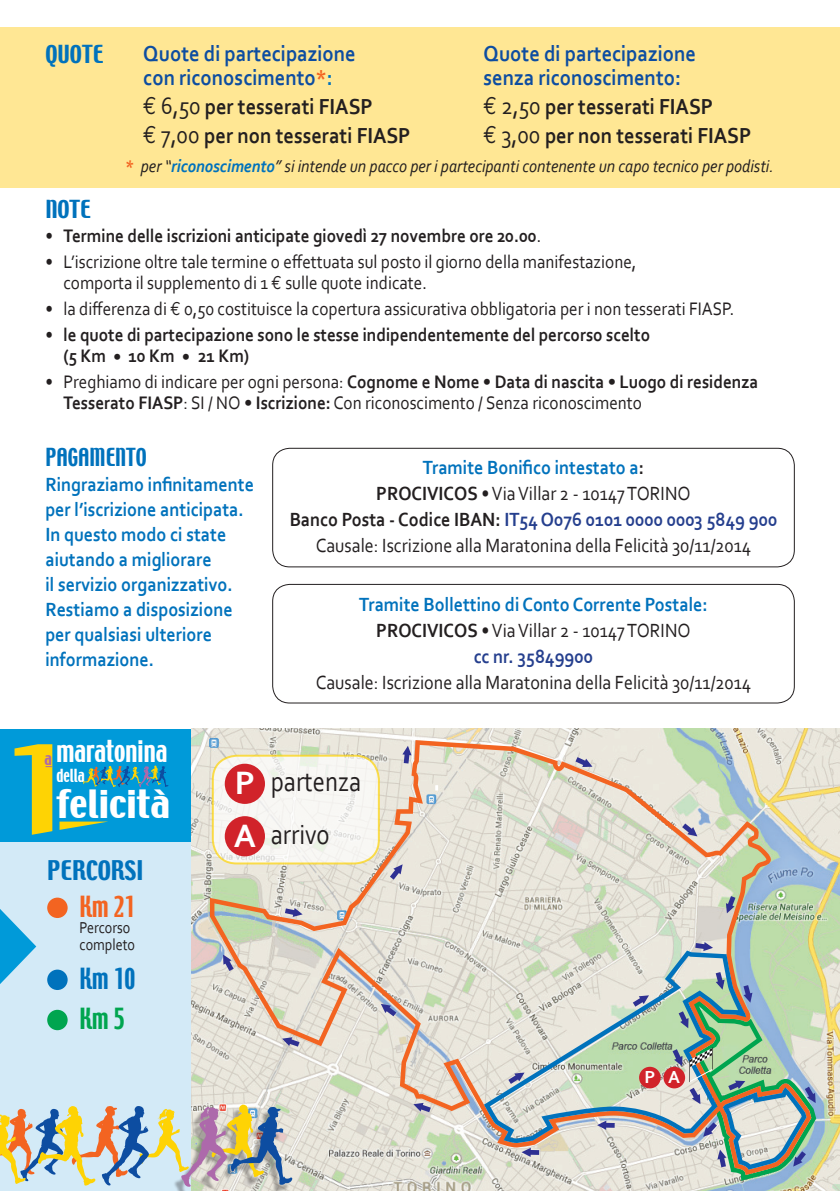
<style>
.page{position:relative;width:840px;height:1191px;background:#fff}
.page>*{position:absolute;margin:0;border:0;box-sizing:border-box;transform-origin:0 0}
.t1{font:34.6px "Techno";color:#fff;scale:1.18 1}
.t2{font:29px/52.4px "Corbel";color:#231f20;scale:.85 1}
.t3{font:26.8px "Techno";color:#fff;scale:.9 1}
.t4{font:25.8px "Techno";color:#f36421;scale:.85 1}
.t5{font:25.8px "Techno";color:#0072bc;scale:.85 1}
.t6{font:25.8px "Techno";color:#00a54f;scale:.85 1}
.t7{font:24px "Techno";color:#0072bc}
.t8{font:700 22.8px/29px "Corbel";color:#231f20;scale:.9 1}
.t9{font:700 22.8px/24.8px "Corbel";color:#0d4da1;scale:.9 1}
.t10{font:22px "Techno";color:#0072bc;scale:.9 1}
.t11{font:22px "Techno";color:#0072bc}
.t12{font:700 20px/25px "Corbel";color:#0072bc;scale:.9 1}
.t13{font:20px/26px "Corbel";color:#231f20;text-align:center;scale:.9 1}
.t14{font:19px/21px "Corbel";color:#231f20;scale:.9 1}
.t15{font:700 19px/21px "Corbel";color:#231f20;scale:.9 1}
.t16{font:700 18.2px "Corbel";color:#fff}
.t17{font:italic 18px "Corbel";color:#231f20;scale:.9 1}
.t18{font:16.6px/16.6px "Corbel";color:#231f20;scale:.85 1}
.t19{font:16px "Techno";color:#fff;scale:.9 1}
.t20{font:15.4px "Techno";color:#ad69ab}
.s1{color:#f36421}
.s2{color:#0072bc}
.s3{font-family:"Euro Mono";font-weight:400;font-size:24.8px}
.s4{font-weight:400;font-size:24.8px}
.s5{font-weight:700;color:#f36421}
.s6{font-weight:700;color:#0072bc}
.s7{font-weight:400}
.s8{font-family:"Euro Mono"}
.s9{font-weight:700}
.s10{font-weight:700;color:#253f8e}
.s11{color:#231f20}
.s12{font-weight:400;color:#231f20}
.s13{color:#253f8e}
.s14{font-weight:700;font-size:34px;color:#fff}
</style>
<div class="page">
<div style="left:0;top:729px;width:839px;height:462px;background:#d3eaf7"></div>
<div style="left:0;top:729px;width:190px;height:113px;background:#009ad9"></div>
<img style="left:191px;top:729px;width:648px;height:462px">
<div style="left:0;top:27px;width:839px;height:160px;background:#ffe794"></div>
<svg style="left:210px;top:740px;width:600px;height:435px;background:#ded9cb"></svg>
<div style="left:272px;top:448px;width:522px;height:119px;border:1px solid #231f20;border-radius:17px"></div>
<div style="left:272px;top:584px;width:522px;height:119px;border:1px solid #231f20;border-radius:17px"></div>
<svg style="left:0;top:909px;width:36px;height:75px"></svg>
<div style="left:0;top:927px;width:14px;height:39px;background:#009ad9"></div>
<div style="left:47px;top:897px;width:21px;height:21px;background:#f36421;border-radius:50%"></div>
<div style="left:47px;top:969px;width:21px;height:21px;background:#0072bc;border-radius:50%"></div>
<div style="left:47px;top:1009px;width:21px;height:21px;background:#00a54f;border-radius:50%"></div>
<svg style="left:15px;top:744px;width:37px;height:90px"></svg>
<svg style="left:83px;top:765px;width:85px;height:22px"></svg>
<svg style="left:59px;top:821px;width:49px;height:9px"></svg>
<div style="left:173px;top:1108px;width:116px;height:83px;background:#231f20;opacity:.35"></div>
<svg style="left:0;top:1104px;width:292px;height:82px"></svg>
<div style="left:225px;top:763px;width:40px;height:41px;background:#d1232a;border-radius:50%"></div>
<div style="left:225px;top:816px;width:40px;height:40px;background:#d1232a;border-radius:50%"></div>
<svg style="left:435px;top:785px;width:3px;height:5px"></svg>
<svg style="left:521px;top:1147px;width:9px;height:10px"></svg>
<div style="left:526px;top:1149px;width:13px;height:5px;background:#2e3092"></div>
<svg style="left:413px;top:1102px;width:17px;height:10px"></svg>
<svg style="left:380px;top:1003px;width:16px;height:13px"></svg>
<svg style="left:282px;top:1037px;width:17px;height:9px"></svg>
<svg style="left:223px;top:954px;width:10px;height:17px"></svg>
<svg style="left:285px;top:908px;width:17px;height:9px"></svg>
<svg style="left:389px;top:864px;width:13px;height:15px"></svg>
<svg style="left:402px;top:746px;width:9px;height:17px"></svg>
<svg style="left:575px;top:757px;width:17px;height:10px"></svg>
<svg style="left:681px;top:823px;width:16px;height:13px"></svg>
<svg style="left:725px;top:896px;width:10px;height:17px"></svg>
<svg style="left:694px;top:942px;width:18px;height:8px"></svg>
<svg style="left:483px;top:950px;width:262px;height:193px;background:#cacfc5"></svg>
<svg style="left:672px;top:972px;width:143px;height:208px;background:#a5baa8"></svg>
<p class="t11" style="left:45px;top:39px;width:59px">QUOTE</p>
<p class="t9" style="left:143px;top:40px;width:237px">Quote di partecipazione con riconoscimento<span class="s1">*</span><span class="s2">:</span></p>
<p class="t8" style="left:143px;top:92px;width:298px"><span class="s3">€</span> <span class="s4">6,50</span> per tesserati FIASP<br><span class="s3">€</span> <span class="s4">7,00</span> per non tesserati FIASP</p>
<p class="t9" style="left:483px;top:40px;width:237px">Quote di partecipazione senza riconoscimento:</p>
<p class="t8" style="left:483px;top:92px;width:299px"><span class="s3">€</span> <span class="s4">2,50</span> per tesserati FIASP<br><span class="s3">€</span> <span class="s4">3,00</span> per non tesserati FIASP</p>
<p class="t17" style="left:125px;top:155px;width:722px"><span class="s5">*</span> per “<span class="s6">riconoscimento</span>” si intende un pacco per i partecipanti contenente un capo tecnico per podisti.</p>
<p class="t11" style="left:45px;top:194px;width:47px">NOTE</p>
<p class="t15" style="left:45px;top:225px;width:552px"><span class="s7">•</span> Termine delle iscrizioni anticipate giovedì 27 novembre ore 20.00<span class="s7">.</span></p>
<p class="t14" style="left:63px;top:251px;width:637px;text-indent:-18px">• L’iscrizione oltre tale termine o effettuata sul posto il giorno della manifestazione, comporta il supplemento di 1 <span class="s8">€</span> sulle quote indicate.</p>
<p class="t14" style="left:45px;top:298px;width:766px">• la differenza di <span class="s8">€</span> 0,50 costituisce la copertura assicurativa obbligatoria per i non tesserati FIASP.</p>
<p class="t15" style="left:63px;top:324px;width:653px;text-indent:-18px"><span class="s7">•</span> le quote di partecipazione sono le stesse indipendentemente del percorso scelto (5 Km • 10 Km • 21 Km)</p>
<p class="t14" style="left:63px;top:371px;width:773px;text-indent:-18px">• Preghiamo di indicare per ogni persona: <span class="s9">Cognome e Nome</span> • <span class="s9">Data di nascita</span> • <span class="s9">Luogo di residenza<br>Tesserato FIASP</span>: SI / NO • <span class="s9">Iscrizione:</span> Con riconoscimento / Senza riconoscimento</p>
<p class="t10" style="left:45px;top:442px;width:114px">PAGAMENTO</p>
<p class="t13" style="left:289px;top:454px;width:543px"><span class="s6">Tramite Bonifico intestato a</span><span class="s9">:<br>PROCIVICOS</span> • Via Villar 2 - 10147 TORINO<br><span class="s9">Banco Posta - Codice IBAN:</span> <span class="s10">IT54 O076 0101 0000 0003 5849 900<br></span>Causale: Iscrizione alla Maratonina della Felicità 30/11/2014</p>
<p class="t12" style="left:45px;top:471px;width:233px">Ringraziamo infinitamente per l’iscrizione anticipata.<br>In questo modo ci state aiutando a migliorare<br>il servizio organizzativo.<br>Restiamo a disposizione per qualsiasi ulteriore informazione.</p>
<p class="t12" style="left:359px;top:591px;width:388px;line-height:26px;text-align:center">Tramite Bollettino di Conto Corrente Postale:<br><span class="s11">PROCIVICOS</span> <span class="s12">• Via Villar 2 - 10147 TORINO<br></span><span class="s13">cc nr. 35849900</span></p>
<p class="t13" style="left:316px;top:669px;width:485px">Causale: Iscrizione alla Maratonina della Felicità 30/11/2014</p>
<h3 class="t3" style="left:56px;top:732px;width:125px">maratonina</h3>
<h1 class="t1" style="left:56px;top:780px;width:98px">felicità</h1>
<p class="t20" style="left:45px;top:748px;width:9px">a</p>
<p class="t19" style="left:56px;top:765px;width:33px">della</p>
<p class="t7" style="left:47px;top:854px;width:98px">PERCORSI</p>
<h3 class="t4" style="left:80px;top:888px;width:67px">Km 21</h3>
<p class="t18" style="left:80px;top:919px;width:67px">Percorso completo</p>
<h3 class="t5" style="left:80px;top:960px;width:67px">Km 10</h3>
<h3 class="t6" style="left:80px;top:1001px;width:54px">Km 5</h3>
<h2 class="t2" style="left:233px;top:754px;width:151px"><span class="s14">P</span> partenza<br><span class="s14">A</span> arrivo</h2>
<p class="t16" style="left:644px;top:1066px;width:37px">P A</p>
</div>
